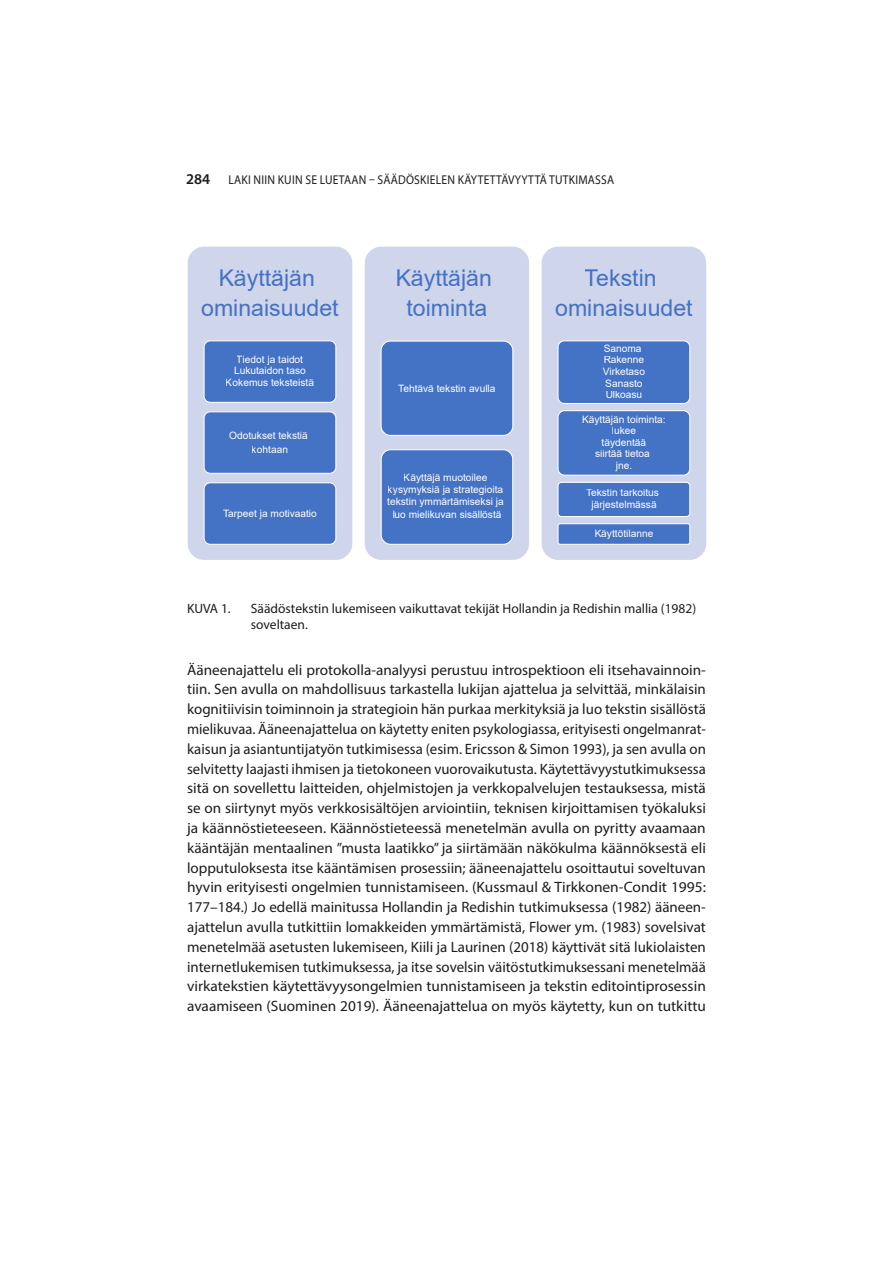
<style>
.page{position:relative;width:893px;height:1263px;background:#fff}
.page>*{position:absolute;margin:0;border:0;box-sizing:border-box;transform-origin:0 0}
.t1{font:23.1px/29.1px "Arial";color:#4472c4;text-align:center}
.Leipis_Suomi_-_eisis{font:15px/19.8px "Myriad Pro";color:#1d1d1b;text-align:justify}
.Kuvio_otsikko{font:13.5px/16.2px "Myriad Pro";color:#1d1d1b}
.t2{font:12.75px "Myriad Pro";letter-spacing:.02em;color:#1d1d1b;scale:.91 1}
.t3{font:10.2px/11.6px "Arial";color:#fff;text-align:center}
.s1{font-weight:600;font-size:15px}
</style>
<div class="page">
<div style="left:188px;top:247px;width:164px;height:313px;background:#cfd5ea;border-radius:16px"></div>
<div style="left:204px;top:341px;width:132px;height:61px;background:#4472c4;border-radius:6px"></div>
<div style="left:204px;top:340px;width:132px;height:63px;border:1px solid #fff;border-radius:6px"></div>
<div style="left:204px;top:412px;width:132px;height:61px;background:#4472c4;border-radius:6px"></div>
<div style="left:204px;top:411px;width:132px;height:63px;border:1px solid #fff;border-radius:6px"></div>
<div style="left:204px;top:483px;width:132px;height:61px;background:#4472c4;border-radius:6px"></div>
<div style="left:204px;top:482px;width:132px;height:63px;border:1px solid #fff;border-radius:6px"></div>
<div style="left:365px;top:247px;width:164px;height:313px;background:#cfd5ea;border-radius:16px"></div>
<div style="left:381px;top:341px;width:132px;height:94px;background:#4472c4;border-radius:9px"></div>
<div style="left:381px;top:341px;width:132px;height:95px;border:1px solid #fff;border-radius:9px"></div>
<div style="left:381px;top:450px;width:132px;height:94px;background:#4472c4;border-radius:9px"></div>
<div style="left:381px;top:449px;width:132px;height:96px;border:1px solid #fff;border-radius:9px"></div>
<div style="left:542px;top:247px;width:164px;height:313px;background:#cfd5ea;border-radius:16px"></div>
<div style="left:558px;top:341px;width:132px;height:62px;background:#4472c4;border-radius:6px"></div>
<div style="left:557px;top:340px;width:133px;height:64px;border:1px solid #fff;border-radius:6px"></div>
<div style="left:558px;top:411px;width:132px;height:64px;background:#4472c4;border-radius:6px"></div>
<div style="left:557px;top:410px;width:133px;height:66px;border:1px solid #fff;border-radius:6px"></div>
<div style="left:558px;top:482px;width:132px;height:34px;background:#4472c4;border-radius:3px"></div>
<div style="left:557px;top:482px;width:133px;height:35px;border:1px solid #fff;border-radius:3px"></div>
<div style="left:558px;top:524px;width:132px;height:20px;background:#4472c4;border-radius:2px"></div>
<div style="left:557px;top:523px;width:133px;height:22px;border:1px solid #fff;border-radius:2px"></div>
<p class="t2" style="left:186px;top:172px;width:472px"><span class="s1">284</span> LAKI NIIN KUIN SE LUETAAN – SÄÄDÖSKIELEN KÄYTETTÄVYYTTÄ TUTKIMASSA</p>
<h1 class="t1" style="left:201px;top:264px;width:139px">Käyttäjän ominaisuudet</h1>
<p class="t3" style="left:226px;top:353px;width:90px">Tiedot ja taidot<br>Lukutaidon taso<br>Kokemus teksteistä</p>
<p class="t3" style="left:229px;top:429px;width:80px;line-height:13.8px">Odotukset tekstiä kohtaan</p>
<p class="t3" style="left:223px;top:508px;width:95px">Tarpeet ja motivaatio</p>
<h1 class="t1" style="left:396px;top:264px;width:98px">Käyttäjän toiminta</h1>
<p class="t3" style="left:398px;top:382px;width:99px">Tehtävä tekstin avulla</p>
<p class="t3" style="left:387px;top:472px;width:118px">Käyttäjä muotoilee kysymyksiä ja strategioita tekstin ymmärtämiseksi ja</p>
<p class="t3" style="left:392px;top:509px;width:111px">luo mielikuvan sisällöstä.</p>
<h1 class="t1" style="left:555px;top:264px;width:139px">Tekstin ominaisuudet</h1>
<p class="t3" style="left:603px;top:342px;width:44px;text-align:left">Sanoma<br>Rakenne<br>Virketaso<br>Sanasto<br>Ulkoasu</p>
<p class="t3" style="left:582px;top:413px;width:85px">Käyttäjän toiminta: lukee<br>täydentää<br>siirtää tietoa<br>jne.</p>
<p class="t3" style="left:586px;top:487px;width:74px">Tekstin tarkoitus järjestelmässä</p>
<p class="t3" style="left:594px;top:527px;width:60px">Käyttötilanne</p>
<p class="Kuvio_otsikko" style="left:187px;top:600px;width:45px">KUVA 1.</p>
<p class="Kuvio_otsikko" style="left:251px;top:600px;width:447px">Säädöstekstin lukemiseen vaikuttavat tekijät Hollandin ja Redishin mallia (1982) soveltaen.</p>
<p class="Leipis_Suomi_-_eisis" style="left:187px;top:659px;width:520px">Ääneenajattelu eli protokolla-analyysi perustuu introspektioon eli itsehavainnoin&shy;tiin. Sen avulla on mahdollisuus tarkastella lukijan ajattelua ja selvittää, minkälaisin kognitiivisin toiminnoin ja strategioin hän purkaa merkityksiä ja luo tekstin sisällöstä mielikuvaa. Ääneenajattelua on käytetty eniten psykologiassa, erityisesti ongelmanrat&shy;kaisun ja asiantuntijatyön tutkimisessa (esim. Ericsson &amp; Simon 1993), ja sen avulla on selvitetty laajasti ihmisen ja tietokoneen vuorovaikutusta. Käytettävyystutkimuksessa sitä on sovellettu laitteiden, ohjelmistojen ja verkkopalvelujen testauksessa, mistä se on siirtynyt myös verkkosisältöjen arviointiin, teknisen kirjoittamisen työkaluksi ja käännöstieteeseen. Käännöstieteessä menetelmän avulla on pyritty avaamaan kääntäjän mentaalinen ”musta laatikko” ja siirtämään näkökulma käännöksestä eli lopputuloksesta itse kääntämisen prosessiin; ääneenajattelu osoittautui soveltuvan hyvin erityisesti ongelmien tunnistamiseen. (Kussmaul &amp; Tirkkonen-Condit 1995:<br>177–184.) Jo edellä mainitussa Hollandin ja Redishin tutkimuksessa (1982) ääneen&shy;ajattelun avulla tutkittiin lomakkeiden ymmärtämistä, Flower ym. (1983) sovelsivat menetelmää asetusten lukemiseen, Kiili ja Laurinen (2018) käyttivät sitä lukiolaisten internetlukemisen tutkimuksessa, ja itse sovelsin väitöstutkimuksessani menetelmää virkatekstien käytettävyysongelmien tunnistamiseen ja tekstin editointiprosessin avaamiseen (Suominen 2019). Ääneenajattelua on myös käytetty, kun on tutkittu</p>
</div>
